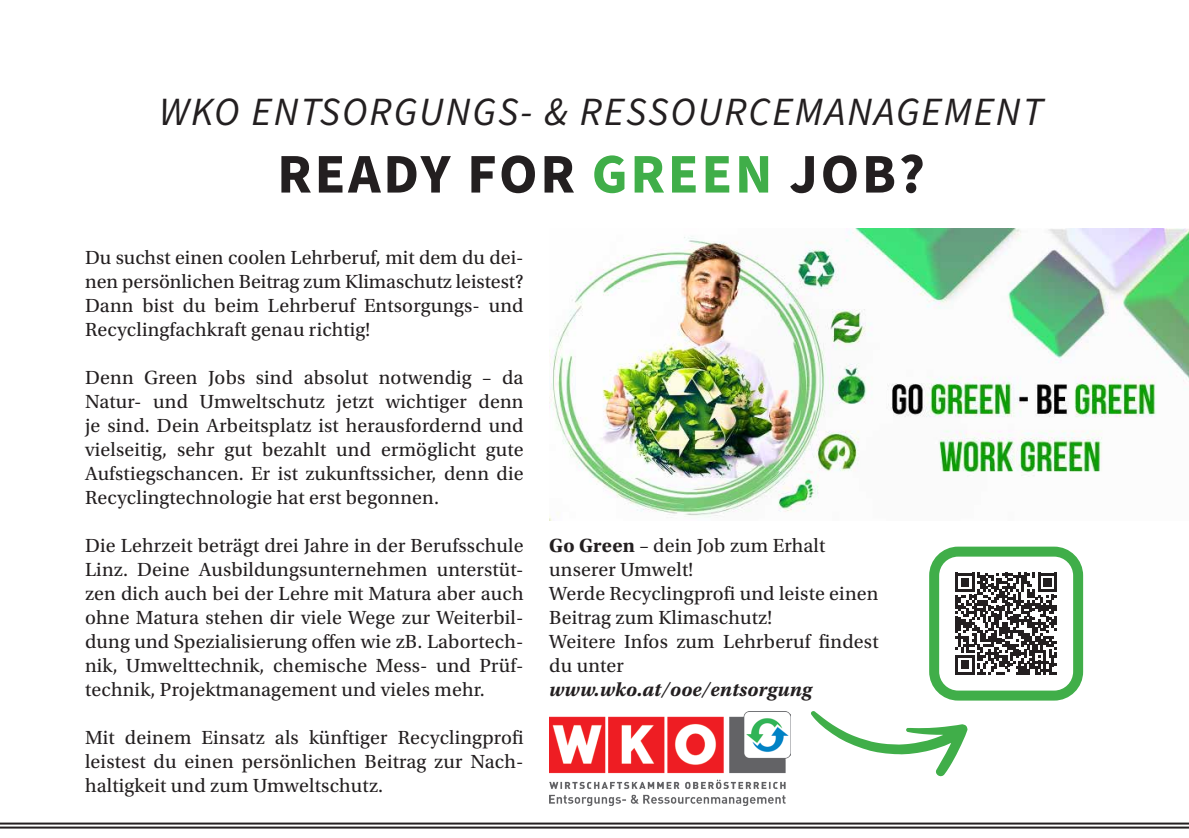
<style>
.page{position:relative;width:1189px;height:838px;background:#fff}
.page>*{position:absolute;margin:0;border:0;box-sizing:border-box;transform-origin:0 0}
.H_Unternehmen{font:700 56px "Source Sans Pro";letter-spacing:.05em;color:#231f20}
.H_Branche{font:italic 40px "Source Sans Pro";letter-spacing:.05em;color:#231f20}
.Fließtext{font:20px/24px "Utopia Std";letter-spacing:.01em;color:#231f20}
.Fließtext-2{font:italic 700 20px "Utopia Std";letter-spacing:.01em;color:#231f20}
.s1{color:#40ae49}
.s2{font-weight:700}
</style>
<div class="page">
<hr style="left:0;top:822px;width:1189px;height:2px;background:#231f20">
<hr style="left:0;top:826px;width:1189px;height:2px;background:#231f20">
<img style="left:549px;top:228px;width:640px;height:292px">
<img style="left:549px;top:711px;width:242px;height:95px">
<svg style="left:811px;top:711px;width:156px;height:66px"></svg>
<div style="left:929px;top:547px;width:154px;height:153px;border:10px solid #40ae49;border-radius:24px"></div>
<svg style="left:955px;top:573px;width:102px;height:101px"></svg>
<p class="H_Branche" style="left:159px;top:85px;width:885px">WKO ENTSORGUNGS- &amp; RESSOURCEMANAGEMENT</p>
<p class="H_Unternehmen" style="left:277px;top:136px;width:649px">READY FOR <span class="s1">GREEN</span> JOB?</p>
<p class="Fließtext" style="left:85px;top:245px;width:440px">Du suchst einen coolen Lehrberuf, mit dem du dei&shy;nen persönlichen Beitrag zum Klimaschutz leistest?</p>
<p class="Fließtext" style="left:85px;top:293px;width:440px">Dann bist du beim Lehrberuf Entsorgungs- und<br>Recyclingfachkraft genau richtig!</p>
<p class="Fließtext" style="left:85px;top:365px;width:440px;text-align:justify">Denn Green Jobs sind absolut notwendig – da Natur- und Umweltschutz jetzt wichtiger denn je sind. Dein Arbeitsplatz ist herausfordernd und vielseitig, sehr gut bezahlt und ermöglicht gute Aufstiegschancen. Er ist zukunftssicher, denn die Recyclingtechnologie hat erst begonnen.</p>
<p class="Fließtext" style="left:85px;top:533px;width:440px;text-align:justify">Die Lehrzeit beträgt drei Jahre in der Berufsschule Linz. Deine Ausbildungsunternehmen unterstüt&shy;zen dich auch bei der Lehre mit Matura aber auch ohne Matura stehen dir viele Wege zur Weiterbil&shy;dung und Spezialisierung offen wie zB. Labortech&shy;nik, Umwelttechnik, chemische Mess- und Prüf&shy;technik, Projektmanagement und vieles mehr.</p>
<p class="Fließtext" style="left:85px;top:725px;width:440px;text-align:justify">Mit deinem Einsatz als künftiger Recyclingprofi leistest du einen persönlichen Beitrag zur Nach&shy;haltigkeit und zum Umweltschutz.</p>
<p class="Fließtext" style="left:549px;top:533px;width:278px"><span class="s2">Go Green</span> – dein Job zum Erhalt</p>
<p class="Fließtext" style="left:549px;top:557px;width:145px">unserer Umwelt!</p>
<p class="Fließtext" style="left:549px;top:581px;width:331px">Werde Recyclingprofi und leiste einen<br>Beitrag zum Klimaschutz!</p>
<p class="Fließtext" style="left:549px;top:629px;width:331px">Weitere Infos zum Lehrberuf findest du unter</p>
<p class="Fließtext-2" style="left:549px;top:677px;width:264px">www.wko.at/ooe/entsorgung</p>
</div>
